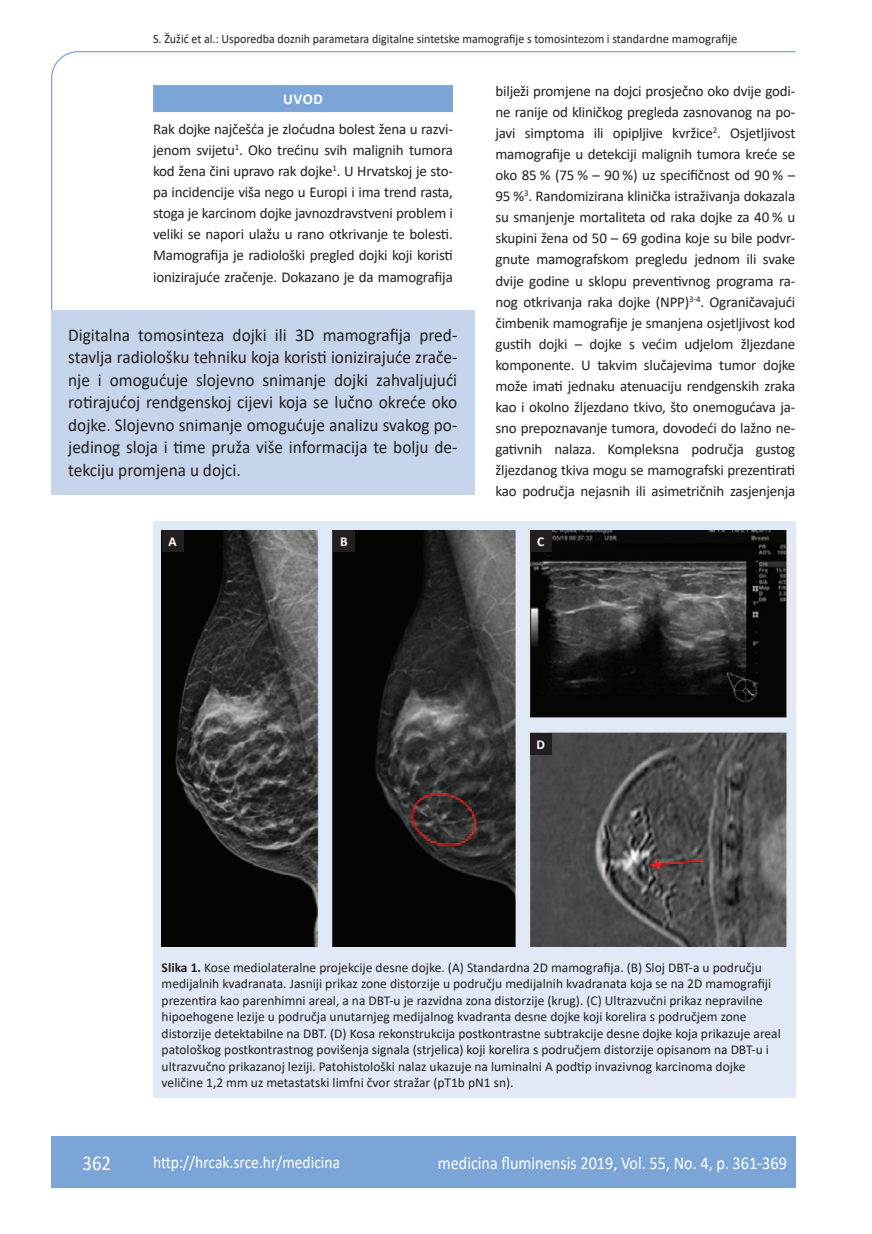
<style>
.page{position:relative;width:872px;height:1234px;background:#fff}
.page>*{position:absolute;margin:0;border:0;box-sizing:border-box;transform-origin:0 0}
.t1{font:21px "Calibri";color:#fff;scale:.9 1}
.anterfile{font:18px/22.5px "Calibri";color:#231f20;text-align:justify;scale:.96 1}
.t2{font:18px "Calibri";color:#fff;scale:.9 1}
.t3{font:17.25px "Calibri";color:#fff;scale:.9 1}
.osnovni_tekst{font:15px/21px "Calibri";letter-spacing:-.015em;color:#231f20;text-align:justify}
.naslov_ruler{font:700 15px "Calibri";color:#fff}
.potpis_slika{font:13.5px/16.5px "Calibri";color:#231f20}
.potpis_slika-2{font:700 13.5px "Calibri";color:#fff}
.glava{font:12.75px "Calibri";color:#231f20;scale:.94 1}
.s1{font-weight:700}
</style>
<div class="page">
<svg style="left:51px;top:51px;width:745px;height:275px"></svg>
<div style="left:51px;top:1135px;width:744px;height:51px;background:#7ca5d7"></div>
<div style="left:153px;top:85px;width:300px;height:27px;background:#7ca5d7"></div>
<div style="left:51px;top:310px;width:423px;height:185px;background:#c6d5ec"></div>
<div style="left:153px;top:521px;width:642px;height:576px;background:#e1e9f6"></div>
<img style="left:162px;top:530px;width:624px;height:416px">
<div style="left:162px;top:530px;width:21px;height:21px;background:#231f20"></div>
<div style="left:333px;top:530px;width:21px;height:21px;background:#231f20"></div>
<div style="left:530px;top:530px;width:21px;height:21px;background:#231f20"></div>
<div style="left:530px;top:733px;width:21px;height:21px;background:#231f20"></div>
<p class="glava" style="left:153px;top:29px;width:623px">S. Žužić et al.: Usporedba doznih parametara digitalne sintetske mamografije s tomosintezom i standardne mamografije</p>
<p class="naslov_ruler" style="left:283px;top:88px;width:41px">UVOD</p>
<p class="osnovni_tekst" style="left:153px;top:118px;width:301px">Rak dojke najčešća je zloćudna bolest žena u razvi&shy;jenom svijetu<sup>1</sup>. Oko trećinu svih malignih tumora kod žena čini upravo rak dojke<sup>1</sup>. U Hrvatskoj je sto&shy;pa incidencije viša nego u Europi i ima trend rasta, stoga je karcinom dojke javnozdravstveni problem i veliki se napori ulažu u rano otkrivanje te bolesti.<br>Mamografija je radiološki pregled dojki koji koristi ionizirajuće zračenje. Dokazano je da mamografija</p>
<p class="anterfile" style="left:68px;top:323px;width:407px">Digitalna tomosinteza dojki ili 3D mamografija pred&shy;stavlja radiološku tehniku koja koristi ionizirajuće zrače&shy;nje i omogućuje slojevno snimanje dojki zahvaljujući rotirajućoj rendgenskoj cijevi koja se lučno okreće oko dojke. Slojevno snimanje omogućuje analizu svakog po&shy;jedinog sloja i time pruža više informacija te bolju de&shy;tekciju promjena u dojci.</p>
<p class="osnovni_tekst" style="left:495px;top:80px;width:301px">bilježi promjene na dojci prosječno oko dvije godi&shy;ne ranije od kliničkog pregleda zasnovanog na po&shy;javi simptoma ili opipljive kvržice<sup>2</sup>. Osjetljivost mamografije u detekciji malignih tumora kreće se oko 85 % (75 % – 90 %) uz specifičnost od 90 % – 95 %<sup>3</sup>. Randomizirana klinička istraživanja dokazala su smanjenje mortaliteta od raka dojke za 40 % u skupini žena od 50 – 69 godina koje su bile podvr&shy;gnute mamografskom pregledu jednom ili svake dvije godine u sklopu preventivnog programa ra&shy;nog otkrivanja raka dojke (NPP)<sup>3-4</sup>. Ograničavajući čimbenik mamografije je smanjena osjetljivost kod gustih dojki – dojke s većim udjelom žljezdane komponente. U takvim slučajevima tumor dojke može imati jednaku atenuaciju rendgenskih zraka kao i okolno žljezdano tkivo, što onemogućava ja&shy;sno prepoznavanje tumora, dovodeći do lažno ne&shy;gativnih nalaza. Kompleksna područja gustog žljezdanog tkiva mogu se mamografski prezentirati kao područja nejasnih ili asimetričnih zasjenjenja</p>
<p class="potpis_slika-2" style="left:168px;top:531px;width:10px">A</p>
<p class="potpis_slika-2" style="left:340px;top:531px;width:9px">B</p>
<p class="potpis_slika-2" style="left:537px;top:531px;width:9px">C</p>
<p class="potpis_slika-2" style="left:536px;top:735px;width:10px">D</p>
<p class="potpis_slika" style="left:162px;top:958px;width:621px"><span class="s1">Slika 1.</span> Kose mediolateralne projekcije desne dojke. (A) Standardna 2D mamografija. (B) Sloj DBT-a u području medijalnih kvadranata. Jasniji prikaz zone distorzije u području medijalnih kvadranata koja se na 2D mamografiji prezentira kao parenhimni areal, a na DBT-u je razvidna zona distorzije (krug). (C) Ultrazvučni prikaz nepravilne hipoehogene lezije u područja unutarnjeg medijalnog kvadranta desne dojke koji korelira s područjem zone distorzije detektabilne na DBT. (D) Kosa rekonstrukcija postkontrastne subtrakcije desne dojke koja prikazuje areal patološkog postkontrastnog povišenja signala (strjelica) koji korelira s područjem distorzije opisanom na DBT-u i ultrazvučno prikazanoj leziji. Patohistološki nalaz ukazuje na luminalni A podtip invazivnog karcinoma dojke veličine 1,2 mm uz metastatski limfni čvor stražar (pT1b pN1 sn).</p>
<p class="t1" style="left:82px;top:1147px;width:33px">362</p>
<p class="t3" style="left:153px;top:1149px;width:209px">http://hrcak.srce.hr/medicina</p>
<p class="t2" style="left:438px;top:1149px;width:389px">medicina fluminensis 2019, Vol. 55, No. 4, p. 361-369</p>
</div>
